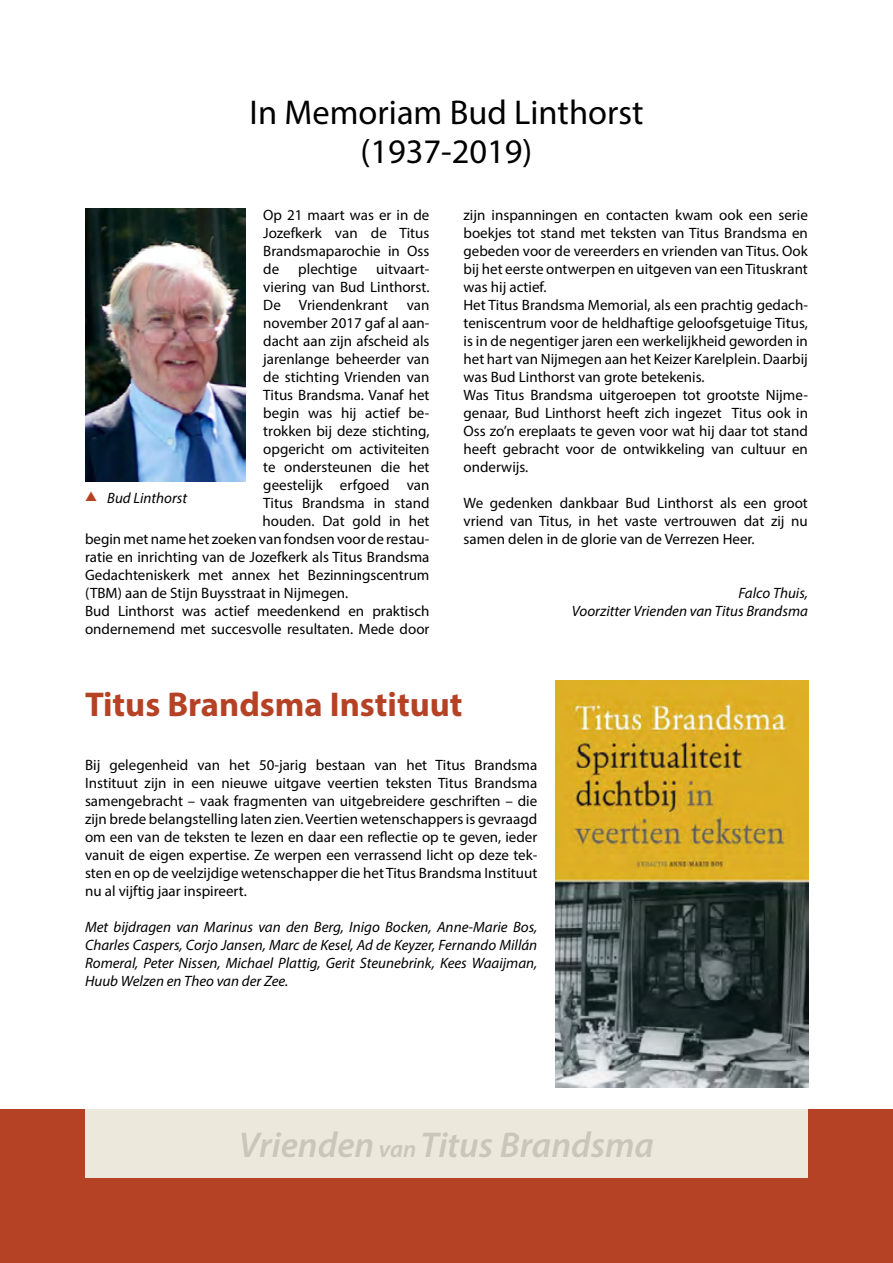
<style>
.page{position:relative;width:893px;height:1263px;background:#fff}
.page>*{position:absolute;margin:0;border:0;box-sizing:border-box;transform-origin:0 0}
.t1{font:italic 600 36px "Myriad Pro";color:#cbc6ba}
.t2{font:34.5px/39px "Myriad Pro";color:#000;text-align:center}
.t3{font:700 34.5px "Myriad Pro";color:#b54225}
.t4{font:15px/18px "Myriad Pro";color:#000;text-align:justify}
.t5{font:italic 15px/18px "Myriad Pro";color:#000;text-align:right}
.s1{color:#b54225}
.s2{font-size:24px}
</style>
<div class="page">
<div style="left:0;top:1110px;width:893px;height:153px;background:#b54225"></div>
<div style="left:85px;top:1110px;width:723px;height:68px;background:#ece8dc"></div>
<img style="left:85px;top:209px;width:160px;height:273px">
<img style="left:555px;top:680px;width:253px;height:408px">
<h2 class="t2" style="left:249px;top:92px;width:395px">In Memoriam Bud Linthorst (1937-2019)</h2>
<p class="t4" style="left:263px;top:206px;width:168px">Op 21 maart was er in de Jozefkerk van de Titus Brandsmaparochie in Oss de</p>
<p class="t4" style="left:298px;top:260px;width:60px">plechtige</p>
<p class="t4" style="left:376px;top:260px;width:55px">uitvaart-</p>
<p class="t4" style="left:263px;top:278px;width:168px">viering van Bud Linthorst.</p>
<p class="t4" style="left:263px;top:296px;width:168px">De Vriendenkrant van</p>
<p class="t4" style="left:263px;top:314px;width:168px">november 2017 gaf al aan-</p>
<p class="t4" style="left:263px;top:332px;width:168px">dacht aan zijn afscheid als</p>
<p class="t4" style="left:263px;top:350px;width:168px">jarenlange beheerder van</p>
<p class="t4" style="left:263px;top:368px;width:168px">de stichting Vrienden van</p>
<p class="t4" style="left:263px;top:386px;width:168px">Titus Brandsma. Vanaf het</p>
<p class="t4" style="left:263px;top:404px;width:168px">begin was hij actief be-</p>
<p class="t4" style="left:263px;top:422px;width:168px">trokken bij deze stichting,</p>
<p class="t4" style="left:263px;top:440px;width:168px">opgericht om activiteiten</p>
<p class="t4" style="left:263px;top:458px;width:168px">te ondersteunen die het</p>
<p class="t4" style="left:263px;top:476px;width:168px">geestelijk erfgoed van</p>
<p class="t4" style="left:263px;top:494px;width:168px">Titus Brandsma in stand</p>
<p class="t4" style="left:262px;top:512px;width:168px">houden. Dat gold in het</p>
<p class="t4" style="left:85px;top:530px;width:346px">begin met name het zoeken van fondsen voor de restau-</p>
<p class="t4" style="left:85px;top:548px;width:346px">ratie en inrichting van de Jozefkerk als Titus Brandsma</p>
<p class="t4" style="left:85px;top:566px;width:346px">Gedachteniskerk met annex het Bezinningscentrum</p>
<p class="t4" style="left:85px;top:584px;width:265px">(TBM) aan de Stijn Buysstraat in Nijmegen.</p>
<p class="t4" style="left:85px;top:602px;width:346px">Bud Linthorst was actief meedenkend en praktisch</p>
<p class="t4" style="left:85px;top:620px;width:346px">ondernemend met succesvolle resultaten. Mede door</p>
<p class="t5" style="left:85px;top:488px;width:104px"><span class="s1">▲</span> Bud Linthorst</p>
<p class="t4" style="left:463px;top:206px;width:346px;text-align:left">zijn inspanningen en contacten kwam ook een serie boekjes tot stand met teksten van Titus Brandsma en gebeden voor de vereerders en vrienden van Titus. Ook bij het eerste ontwerpen en uitgeven van een Tituskrant was hij actief.<br>Het Titus Brandsma Memorial, als een prachtig gedach&shy;teniscentrum voor de heldhaftige geloofsgetuige Titus, is in de negentiger jaren een werkelijkheid geworden in het hart van Nijmegen aan het Keizer Karelplein. Daarbij was Bud Linthorst van grote betekenis.<br>Was Titus Brandsma uitgeroepen tot grootste Nijme&shy;genaar, Bud Linthorst heeft zich ingezet Titus ook in Oss zo’n ereplaats te geven voor wat hij daar tot stand heeft gebracht voor de ontwikkeling van cultuur en onderwijs.</p>
<p class="t4" style="left:463px;top:494px;width:346px">We gedenken dankbaar Bud Linthorst als een groot vriend van Titus, in het vaste vertrouwen dat zij nu samen delen in de glorie van de Verrezen Heer.</p>
<p class="t5" style="left:572px;top:584px;width:237px">Falco Thuis,<br>Voorzitter Vrienden van Titus Brandsma</p>
<h2 class="t3" style="left:85px;top:681px;width:379px">Titus Brandsma Instituut</h2>
<p class="t4" style="left:85px;top:756px;width:454px">Bij gelegenheid van het 50-jarig bestaan van het Titus Brandsma Instituut zijn in een nieuwe uitgave veertien teksten Titus Brandsma samengebracht – vaak fragmenten van uitgebreidere geschriften – die zijn brede belangstelling laten zien. Veertien wetenschappers is gevraagd om een van de teksten te lezen en daar een reflectie op te geven, ieder vanuit de eigen expertise. Ze werpen een verrassend licht op deze tek&shy;sten en op de veelzijdige wetenschapper die het Titus Brandsma Instituut nu al vijftig jaar inspireert.</p>
<p class="t5" style="left:85px;top:917px;width:454px;text-align:justify">Met bijdragen van Marinus van den Berg, Inigo Bocken, Anne-Marie Bos, Charles Caspers, Corjo Jansen, Marc de Kesel, Ad de Keyzer, Fernando Millán Romeral, Peter Nissen, Michael Plattig, Gerit Steunebrink, Kees Waaijman, Huub Welzen en Theo van der Zee.</p>
<h1 class="t1" style="left:239px;top:1122px;width:417px">Vrienden <span class="s2">van</span> Titus Brandsma</h1>
</div>
